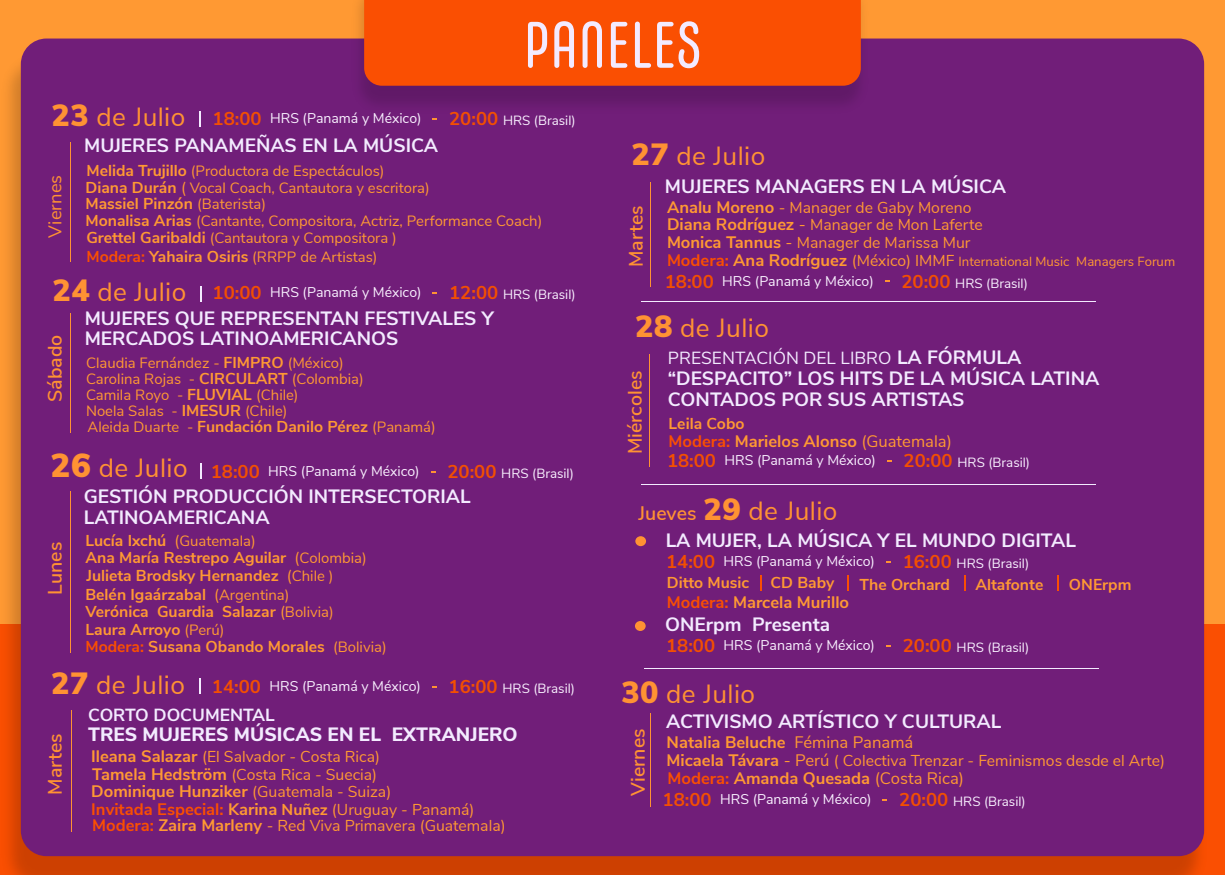
<style>
.page{position:relative;width:1225px;height:875px;background:#fff}
.page>*{position:absolute;margin:0;border:0;box-sizing:border-box;transform-origin:0 0}
.t1{font:65.62px "Carl Marx";color:#f3ebff}
.t2{font:26.25px "Nunito Sans";letter-spacing:.015em;color:#ff9233}
.t3{font:600 19.6px "Nunito Sans";color:#ff9233}
.t4{font:700 19.25px/21px "Nunito Sans";color:#f3ebff}
.t5{font:800 19.25px "Nunito Sans";color:#f3ebff}
.t6{font:18.38px "Nunito Sans";letter-spacing:.005em;color:#ff9233}
.t7{font:17.5px "Nunito Sans";color:#f3ebff}
.t8{font:700 17.5px "Nunito Sans";color:#f3ebff}
.t9{font:700 16.62px "Nunito Sans";color:#f93}
.t10{font:15.75px/18px "Nunito Sans";color:#f93}
.t11{font:700 15.75px/17.8px "Nunito Sans";color:#f93}
.t12{font:14.88px/16.1px "Nunito Sans";color:#f93}
.t13{font:14.09px "Nunito Sans";color:#f9f1ff}
.t14{font:13.3px "Nunito Sans";color:#f9f1ff}
.t15{font:13.12px "Nunito Sans";color:#f93}
.s1{font-weight:900;font-size:30.62px}
.s2{font-weight:700;font-size:18.55px;color:#f34f02}
.s3{font-weight:700;font-size:15.75px}
.s4{font-size:15.75px}
.s5{font-weight:400;font-size:14.88px}
.s6{font-weight:700;font-size:15.75px;color:#fa4f02}
.s7{font-weight:900;font-size:30.62px;color:#ff9233}
.s8{font-size:26.25px;color:#ff9233}
.s9{font-weight:900;font-size:33.25px;color:#ff9233}
.s10{font-weight:400}
.s11{color:#fa4f02}
.s12{font-weight:700;font-size:16.62px}
.s13{font-weight:700;font-size:16.62px;color:#fa4f02}
.s14{font-weight:700}
.s15{font-size:16.62px}
.s16{font-weight:700;font-size:19.25px}
.s17{font-weight:600;font-size:19.6px}
</style>
<div class="page">
<div style="left:0;top:0;width:1225px;height:643px;background:#f93"></div>
<img style="left:0;top:47px;width:1213px;height:828px">
<div style="left:21px;top:39px;width:1183px;height:817px;background:#711e79;border-radius:26px"></div>
<img style="left:347px;top:0;width:526px;height:103px">
<div style="left:364px;top:0;width:497px;height:86px;background:#fa4f02"></div>
<hr style="left:71px;top:710px;width:1px;height:121px;background:#ff9233">
<hr style="left:641px;top:484px;width:455px;height:1px;background:#f3ebff">
<div style="left:635px;top:621px;width:11px;height:10px;background:#ff9233;border-radius:50%"></div>
<hr style="left:644px;top:668px;width:455px;height:1px;background:#f3ebff">
<div style="left:635px;top:536px;width:11px;height:10px;background:#ff9233;border-radius:50%"></div>
<hr style="left:641px;top:301px;width:455px;height:1px;background:#f3ebff">
<svg style="left:199px;top:111px;width:2px;height:15px"></svg>
<svg style="left:200px;top:286px;width:2px;height:15px"></svg>
<svg style="left:200px;top:463px;width:2px;height:16px"></svg>
<svg style="left:199px;top:678px;width:2px;height:16px"></svg>
<hr style="left:70px;top:142px;width:1px;height:120px;background:#ff9233">
<hr style="left:71px;top:313px;width:1px;height:120px;background:#ff9233">
<hr style="left:71px;top:492px;width:1px;height:161px;background:#ff9233">
<hr style="left:651px;top:182px;width:1px;height:105px;background:#ff9233">
<hr style="left:649px;top:354px;width:1px;height:113px;background:#ff9233">
<hr style="left:650px;top:714px;width:1px;height:93px;background:#ff9233">
<svg style="left:760px;top:576px;width:1px;height:15px"></svg>
<svg style="left:847px;top:576px;width:1px;height:15px"></svg>
<svg style="left:964px;top:576px;width:1px;height:15px"></svg>
<svg style="left:1058px;top:576px;width:1px;height:15px"></svg>
<h2 class="t2" style="left:52px;top:97px;width:135px"><span class="s1">23</span> de Julio</h2>
<h1 class="t1" style="left:523px;top:8px;width:180px">PANELES</h1>
<p class="t13" style="left:213px;top:108px;width:210px"><span class="s2">18:00</span> HRS (Panamá y México)</p>
<p class="t14" style="left:449px;top:111px;width:128px"><span class="s2">20:00</span> HRS (Brasil)</p>
<p class="t6" style="left:42px;top:238px;width:64px;rotate:-90deg">Viernes</p>
<p class="t4" style="left:84px;top:134px;width:355px">MUJERES PANAMEÑAS EN LA MÚSICA</p>
<p class="t12" style="left:86px;top:162px;width:346px;line-height:16.9px"><span class="s3">Melida Trujillo</span> (Productora de Espectáculos)<br><span class="s3">Diana Durán</span> <span class="s4">(</span> Vocal Coach, Cantautora y escritora)</p>
<p class="t11" style="left:86px;top:194px;width:182px">Massiel Pinzón <span class="s5">(Baterista)</span></p>
<p class="t12" style="left:86px;top:211px;width:458px;line-height:17.9px"><span class="s3">Monalisa Arias</span> (Cantante, Compositora, Actriz, Performance Coach)<br><span class="s3">Grettel Garibaldi</span> (Cantautora y Compositora )<br><span class="s6">Modera:</span> <span class="s3">Yahaira Osiris</span> (RRPP de Artistas)</p>
<p class="t13" style="left:52px;top:282px;width:371px"><span class="s7">24</span> <span class="s8">de Julio</span> <span class="s2">10:00</span> HRS (Panamá y México)</p>
<p class="t14" style="left:449px;top:285px;width:128px"><span class="s2">12:00</span> HRS (Brasil)</p>
<h3 class="t3" style="left:41px;top:402px;width:69px;rotate:-90deg">Sábado</h3>
<p class="t4" style="left:85px;top:307px;width:411px;line-height:20.1px">MUJERES QUE REPRESENTAN FESTIVALES Y<br>MERCADOS LATINOAMERICANOS</p>
<p class="t12" style="left:86px;top:354px;width:351px">Claudia Fernández - <span class="s3">FIMPRO</span> (México)<br>Carolina Rojas - <span class="s3">CIRCULART</span> (Colombia)<br>Camila Royo - <span class="s3">FLUVIAL</span> (Chile)<br>Noela Salas - <span class="s3">IMESUR</span> (Chile)<br>Aleida Duarte - <span class="s3">Fundación Danilo Pérez</span> (Panamá)</p>
<p class="t13" style="left:51px;top:461px;width:371px"><span class="s9">26</span> <span class="s8">de Julio</span> <span class="s2">18:00</span> HRS (Panamá y México)</p>
<p class="t14" style="left:447px;top:463px;width:128px"><span class="s2">20:00</span> HRS (Brasil)</p>
<h3 class="t3" style="left:41px;top:595px;width:54px;rotate:-90deg">Lunes</h3>
<p class="t4" style="left:84px;top:485px;width:388px">GESTIÓN PRODUCCIÓN INTERSECTORIAL<br>LATINOAMERICANA</p>
<p class="t11" style="left:86px;top:531px;width:172px">Lucía Ixchú <span class="s10">(</span><span class="s5">Guatemala)</span></p>
<p class="t11" style="left:86px;top:548px;width:303px">Ana María Restrepo Aguilar <span class="s10">(</span><span class="s5">Colombia)<br></span>Julieta Brodsky Hernandez <span class="s10">(</span><span class="s5">Chile )<br></span>Belén Igaárzabal <span class="s10">(</span><span class="s5">Argentina)<br></span>Verónica Guardia Salazar <span class="s10">(</span><span class="s5">Bolivia)<br></span>Laura Arroyo <span class="s5">(Perú)<br></span><span class="s11">Modera:</span> Susana Obando Morales <span class="s5">(Bolivia)</span></p>
<h2 class="t2" style="left:51px;top:666px;width:135px"><span class="s1">27</span> de Julio</h2>
<p class="t13" style="left:212px;top:676px;width:210px"><span class="s2">14:00</span> HRS (Panamá y México)</p>
<p class="t14" style="left:449px;top:679px;width:128px"><span class="s2">16:00</span> HRS (Brasil)</p>
<h3 class="t3" style="left:41px;top:795px;width:63px;rotate:-90deg">Martes</h3>
<p class="t8" style="left:88px;top:702px;width:188px">CORTO DOCUMENTAL</p>
<p class="t5" style="left:88px;top:720px;width:431px">TRES MUJERES MÚSICAS EN EL EXTRANJERO</p>
<p class="t10" style="left:91px;top:747px;width:290px"><span class="s12">Ileana Salazar</span> (El Salvador - Costa Rica)<br><span class="s12">Tamela Hedström</span> (Costa Rica - Suecia)</p>
<p class="t10" style="left:91px;top:782px;width:385px;line-height:17.7px"><span class="s12">Dominique Hunziker</span> (Guatemala - Suiza)<br><span class="s13">Invitada Especial:</span> <span class="s12">Karina</span> <span class="s14">Nuñez</span> (Uruguay - Panamá)</p>
<p class="t10" style="left:92px;top:816px;width:415px"><span class="s13">Modera:</span> <span class="s12">Zaira Marleny</span> - Red Viva Primavera (Guatemala)</p>
<h2 class="t2" style="left:631px;top:137px;width:135px"><span class="s1">27</span> de Julio</h2>
<h3 class="t3" style="left:622px;top:267px;width:63px;rotate:-90deg">Martes</h3>
<p class="t4" style="left:665px;top:175px;width:343px">MUJERES MANAGERS EN LA MÚSICA</p>
<p class="t10" style="left:667px;top:198px;width:306px"><span class="s12">Analu Moreno</span> - Manager de Gaby Moreno</p>
<p class="t15" style="left:667px;top:252px;width:510px"><span class="s13">Modera:</span> <span class="s12">Ana Rodríguez</span> <span class="s4">(México) IMMF</span> International Music Managers Forum</p>
<p class="t10" style="left:667px;top:215px;width:317px"><span class="s12">Diana Rodríguez</span> <span class="s15">-</span> Manager de Mon Laferte</p>
<p class="t10" style="left:667px;top:232px;width:305px"><span class="s12">Monica Tannus</span> <span class="s15">-</span> Manager de Marissa Mur</p>
<p class="t13" style="left:665px;top:271px;width:210px"><span class="s2">18:00</span> HRS (Panamá y México)</p>
<p class="t14" style="left:901px;top:273px;width:128px"><span class="s2">20:00</span> HRS (Brasil)</p>
<h2 class="t2" style="left:635px;top:309px;width:135px"><span class="s1">28</span> de Julio</h2>
<h3 class="t3" style="left:621px;top:454px;width:85px;rotate:-90deg">Miércoles</h3>
<p class="t7" style="left:668px;top:345px;width:355px">PRESENTACIÓN DEL LIBRO <span class="s16">LA FÓRMULA</span></p>
<p class="t4" style="left:668px;top:367px;width:433px">“DESPACITO” LOS HITS DE LA MÚSICA LATINA<br>CONTADOS POR SUS ARTISTAS</p>
<p class="t11" style="left:669px;top:414px;width:77px">Leila Cobo</p>
<p class="t9" style="left:669px;top:429px;width:285px"><span class="s11">Modera:</span> Marielos Alonso <span class="s10">(Guatemala)</span></p>
<p class="t13" style="left:667px;top:450px;width:210px"><span class="s2">18:00</span> HRS (Panamá y México)</p>
<p class="t14" style="left:904px;top:453px;width:128px"><span class="s2">20:00</span> HRS (Brasil)</p>
<h2 class="t2" style="left:639px;top:492px;width:200px"><span class="s17">Jueves</span> <span class="s1">29</span> de Julio</h2>
<p class="t4" style="left:666px;top:529px;width:412px">LA MUJER, LA MÚSICA Y EL MUNDO DIGITAL</p>
<p class="t13" style="left:666px;top:551px;width:210px"><span class="s2">14:00</span> HRS (Panamá y México)</p>
<p class="t14" style="left:903px;top:554px;width:128px"><span class="s2">16:00</span> HRS (Brasil)</p>
<p class="t11" style="left:667px;top:573px;width:84px">Ditto Music</p>
<p class="t11" style="left:771px;top:573px;width:65px">CD Baby</p>
<p class="t11" style="left:860px;top:574px;width:92px">The Orchard</p>
<p class="t11" style="left:975px;top:574px;width:70px">Altafonte</p>
<p class="t11" style="left:1069px;top:574px;width:64px">ONErpm</p>
<p class="t9" style="left:667px;top:590px;width:184px"><span class="s11">Modera:</span> Marcela Murillo</p>
<p class="t4" style="left:665px;top:613px;width:167px">ONErpm Presenta</p>
<p class="t13" style="left:666px;top:635px;width:210px"><span class="s2">18:00</span> HRS (Panamá y México)</p>
<p class="t14" style="left:903px;top:638px;width:128px"><span class="s2">20:00</span> HRS (Brasil)</p>
<h2 class="t2" style="left:621px;top:675px;width:135px"><span class="s1">30</span> de Julio</h2>
<h3 class="t3" style="left:624px;top:796px;width:69px;rotate:-90deg">Viernes</h3>
<p class="t4" style="left:666px;top:709px;width:337px">ACTIVISMO ARTÍSTICO Y CULTURAL</p>
<p class="t9" style="left:667px;top:730px;width:248px">Natalia Beluche <span class="s10">Fémina Panamá</span></p>
<p class="t10" style="left:667px;top:751px;width:500px"><span class="s12">Micaela Távara</span> <span class="s15">- Perú</span> ( Colectiva Trenzar - Feminismos desde el Arte)</p>
<p class="t9" style="left:667px;top:766px;width:298px"><span class="s11">Modera:</span> Amanda Quesada <span class="s10">(Costa Rica)</span></p>
<p class="t13" style="left:663px;top:789px;width:210px"><span class="s2">18:00</span> HRS (Panamá y México)</p>
<p class="t14" style="left:899px;top:791px;width:128px"><span class="s2">20:00</span> HRS (Brasil)</p>
</div>
